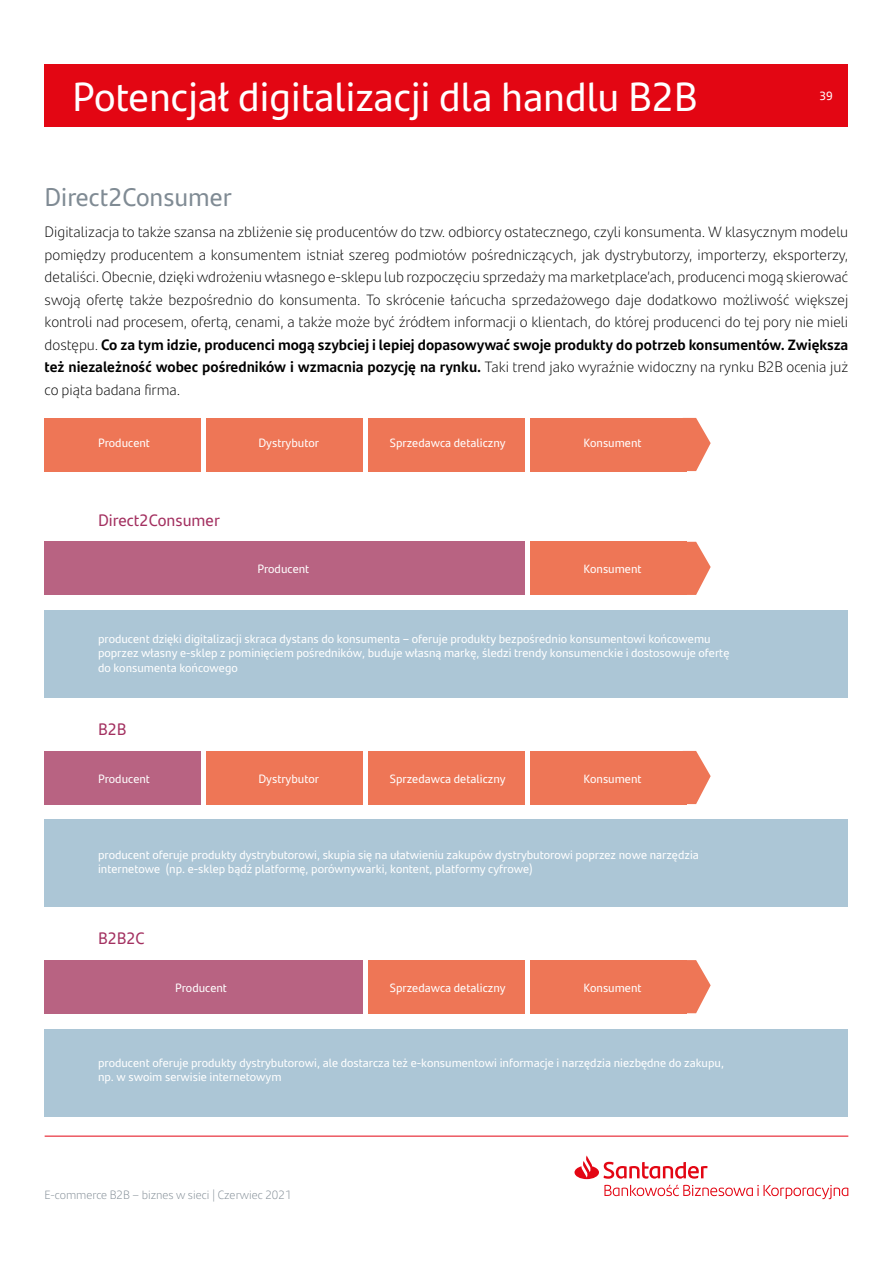
<style>
.page{position:relative;width:893px;height:1263px;background:#fff}
.page>*{position:absolute;margin:0;border:0;box-sizing:border-box;transform-origin:0 0}
.t1{font:40.5px "Santander Text";color:#fff}
.t2{font:25.5px "Santander Text";color:#808b94}
.t3{font:16.5px "Santander Text";color:#a33060}
.t4{font:300 15px/22.5px "Santander Text";color:#000;text-align:justify}
.t5{font:12px/14.4px "Santander Text";color:#fff}
.t6{font:300 12px "Santander Text";color:#808b94}
.s1{font-weight:700}
</style>
<div class="page">
<div style="left:45px;top:64px;width:803px;height:62px;background:#e30613"></div>
<svg style="left:604px;top:1185px;width:244px;height:14px"></svg>
<svg style="left:574px;top:1155px;width:133px;height:24px"></svg>
<hr style="left:45px;top:1136px;width:803px;height:1px;background:#e30613">
<svg style="left:687px;top:418px;width:24px;height:53px"></svg>
<svg style="left:687px;top:542px;width:24px;height:53px"></svg>
<svg style="left:687px;top:751px;width:24px;height:53px"></svg>
<svg style="left:687px;top:960px;width:24px;height:53px"></svg>
<div style="left:45px;top:418px;width:156px;height:53px;background:#ee7656"></div>
<div style="left:206px;top:418px;width:157px;height:53px;background:#ee7656"></div>
<div style="left:368px;top:418px;width:157px;height:53px;background:#ee7656"></div>
<div style="left:530px;top:418px;width:157px;height:53px;background:#ee7656"></div>
<div style="left:45px;top:542px;width:480px;height:53px;background:#b86382"></div>
<div style="left:530px;top:542px;width:157px;height:53px;background:#ee7656"></div>
<div style="left:45px;top:751px;width:156px;height:53px;background:#b86382"></div>
<div style="left:206px;top:751px;width:157px;height:53px;background:#ee7656"></div>
<div style="left:368px;top:751px;width:157px;height:53px;background:#ee7656"></div>
<div style="left:530px;top:751px;width:157px;height:53px;background:#ee7656"></div>
<div style="left:45px;top:960px;width:318px;height:53px;background:#b86382"></div>
<div style="left:368px;top:960px;width:157px;height:53px;background:#ee7656"></div>
<div style="left:530px;top:960px;width:157px;height:53px;background:#ee7656"></div>
<div style="left:45px;top:610px;width:803px;height:88px;background:#acc6d6"></div>
<div style="left:45px;top:819px;width:803px;height:88px;background:#acc6d6"></div>
<div style="left:45px;top:1029px;width:803px;height:88px;background:#acc6d6"></div>
<h1 class="t1" style="left:72px;top:66px;width:627px">Potencjał digitalizacji dla handlu B2B</h1>
<p class="t5" style="left:819px;top:88px;width:15px">39</p>
<h2 class="t2" style="left:45px;top:178px;width:189px">Direct2Consumer</h2>
<p class="t4" style="left:45px;top:220px;width:805px">Digitalizacja to także szansa na zbliżenie się producentów do tzw. odbiorcy ostatecznego, czyli konsumenta. W klasycznym modelu pomiędzy producentem a konsumentem istniał szereg podmiotów pośredniczących, jak dystrybutorzy, importerzy, eksporterzy, detaliści. Obecnie, dzięki wdrożeniu własnego e-sklepu lub rozpoczęciu sprzedaży ma marketplace’ach, producenci mogą skierować swoją ofertę także bezpośrednio do konsumenta. To skrócenie łańcucha sprzedażowego daje dodatkowo możliwość większej kontroli nad procesem, ofertą, cenami, a także może być źródłem informacji o klientach, do której producenci do tej pory nie mieli dostępu. <span class="s1">Co za tym idzie, producenci mogą szybciej i lepiej dopasowywać swoje produkty do potrzeb konsumentów. Zwiększa też niezależność wobec pośredników i wzmacnia pozycję na rynku.</span> Taki trend jako wyraźnie widoczny na rynku B2B ocenia już co piąta badana firma.</p>
<p class="t5" style="left:98px;top:435px;width:53px">Producent</p>
<p class="t3" style="left:98px;top:508px;width:123px">Direct2Consumer</p>
<p class="t5" style="left:258px;top:435px;width:62px">Dystrybutor</p>
<p class="t5" style="left:390px;top:435px;width:117px">Sprzedawca detaliczny</p>
<p class="t5" style="left:583px;top:435px;width:60px">Konsument</p>
<p class="t5" style="left:257px;top:561px;width:53px">Producent</p>
<p class="t5" style="left:583px;top:561px;width:60px">Konsument</p>
<p class="t5" style="left:98px;top:631px;width:633px">producent dzięki digitalizacji skraca dystans do konsumenta – oferuje produkty bezpośrednio konsumentowi końcowemu poprzez własny e-sklep z pominięciem pośredników, buduje własną markę, śledzi trendy konsumenckie i dostosowuje ofertę do konsumenta końcowego</p>
<p class="t3" style="left:98px;top:717px;width:30px">B2B</p>
<p class="t5" style="left:98px;top:771px;width:53px">Producent</p>
<p class="t5" style="left:258px;top:771px;width:62px">Dystrybutor</p>
<p class="t5" style="left:390px;top:771px;width:117px">Sprzedawca detaliczny</p>
<p class="t5" style="left:583px;top:771px;width:60px">Konsument</p>
<p class="t5" style="left:98px;top:847px;width:602px">producent oferuje produkty dystrybutorowi, skupia się na ułatwieniu zakupów dystrybutorowi poprzez nowe narzędzia internetowe (np. e-sklep bądź platformę, porównywarki, kontent, platformy cyfrowe)</p>
<p class="t3" style="left:98px;top:926px;width:48px">B2B2C</p>
<p class="t5" style="left:175px;top:979px;width:53px">Producent</p>
<p class="t5" style="left:390px;top:979px;width:117px">Sprzedawca detaliczny</p>
<p class="t5" style="left:583px;top:979px;width:60px">Konsument</p>
<p class="t5" style="left:98px;top:1055px;width:627px">producent oferuje produkty dystrybutorowi, ale dostarcza też e-konsumentowi informacje i narzędzia niezbędne do zakupu, np. w swoim serwisie internetowym</p>
<p class="t6" style="left:45px;top:1186px;width:249px">E-commerce B2B – biznes w sieci | Czerwiec 2021</p>
</div>
